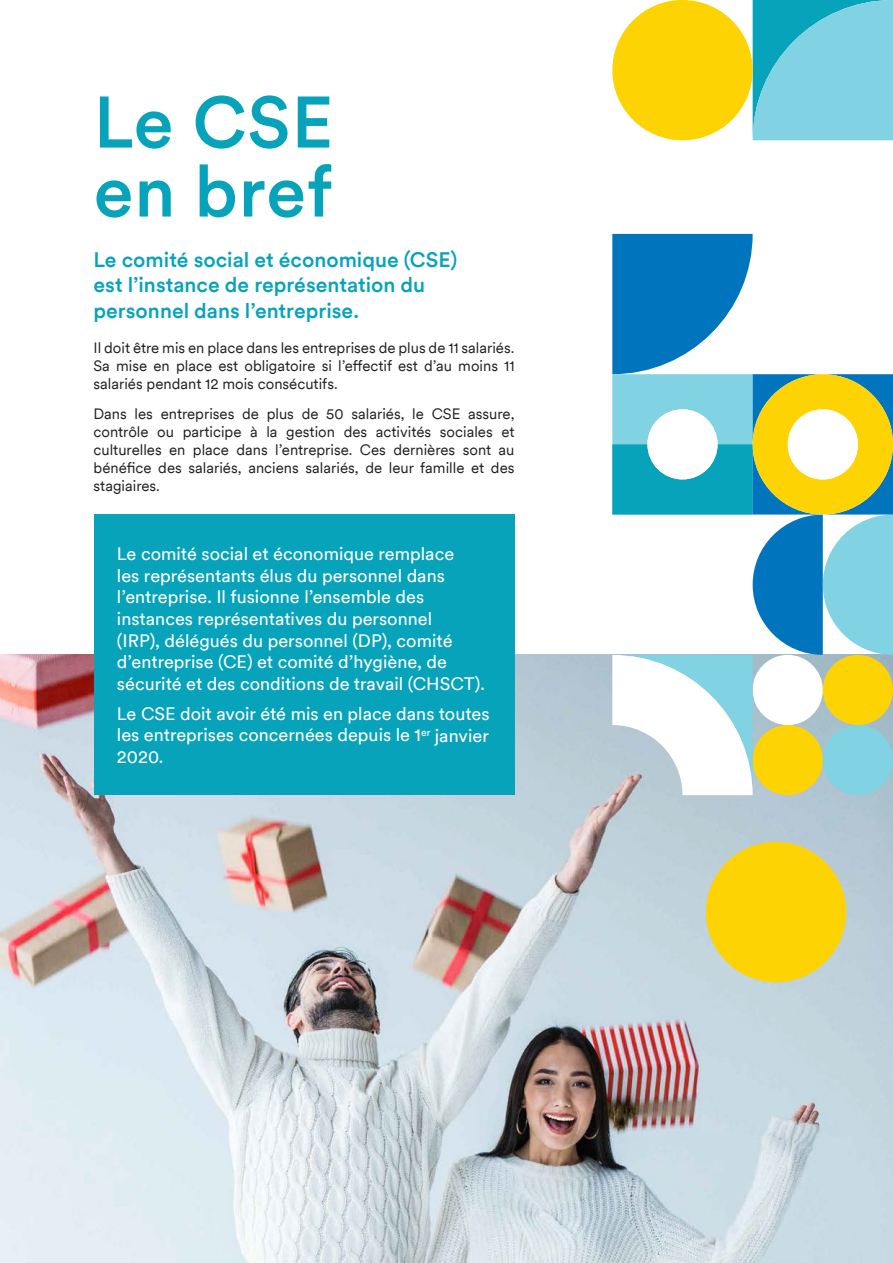
<style>
.page{position:relative;width:893px;height:1263px;background:#fff}
.page>*{position:absolute;margin:0;border:0;box-sizing:border-box;transform-origin:0 0}
.Gros_titre{font:500 72px/69px "Circular";letter-spacing:.01em;color:#06a3bb}
.Sous_titre{font:500 21px/25.2px "Circular";color:#06a3bb}
.t1{font:18px/21.6px "Circular";color:#fff}
.Texte_courant{font:15px/18px "Circular";color:#231f20;text-align:justify}
</style>
<div class="page">
<img style="left:0;top:655px;width:893px;height:608px">
<div style="left:94px;top:514px;width:420px;height:281px;background:#06a3bb"></div>
<div style="left:706px;top:842px;width:140px;height:140px;background:#fed304;border-radius:70px"></div>
<svg style="left:753px;top:0;width:140px;height:140px;background:#65c7d9"></svg>
<svg style="left:612px;top:234px;width:281px;height:561px"></svg>
<div style="left:788px;top:409px;width:70px;height:70px;background:#fff;border-radius:50%"></div>
<div style="left:612px;top:0;width:141px;height:140px;background:#fed304;border-radius:70px"></div>
<p class="Gros_titre" style="left:94px;top:84px;width:241px">Le CSE en bref</p>
<p class="Sous_titre" style="left:94px;top:246px;width:365px">Le comité social et économique (CSE) est l’instance de représentation du personnel dans l’entreprise.</p>
<p class="Texte_courant" style="left:94px;top:338px;width:422px">Il doit être mis en place dans les entreprises de plus de 11 salariés.<br>Sa mise en place est obligatoire si l’effectif est d’au moins 11 salariés pendant 12 mois consécutifs.</p>
<p class="Texte_courant" style="left:94px;top:405px;width:422px">Dans les entreprises de plus de 50 salariés, le CSE assure, contrôle ou participe à la gestion des activités sociales et culturelles en place dans l’entreprise. Ces dernières sont au bénéfice des salariés, anciens salariés, de leur famille et des stagiaires.</p>
<p class="t1" style="left:117px;top:542px;width:369px">Le comité social et économique remplace<br>les représentants élus du personnel dans l’entreprise. Il fusionne l’ensemble des instances représentatives du personnel<br>(IRP), délégués du personnel (DP), comité d’entreprise (CE) et comité d’hygiène, de sécurité et des conditions de travail (CHSCT).</p>
<p class="t1" style="left:117px;top:702px;width:374px;text-align:justify">Le CSE doit avoir été mis en place dans toutes les entreprises concernées depuis le 1<sup>er</sup> janvier 2020.</p>
</div>
